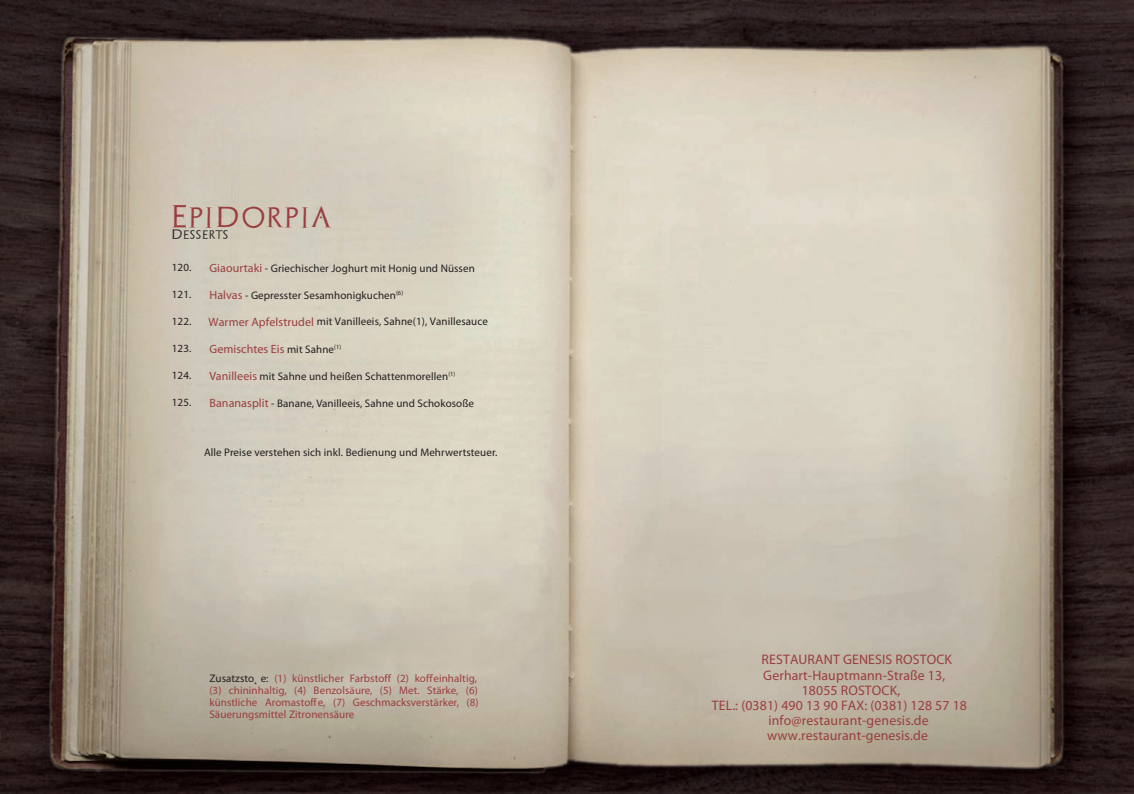
<style>
.page{position:relative;width:1134px;height:794px;background:#fff}
.page>*{position:absolute;margin:0;border:0;box-sizing:border-box;transform-origin:0 0}
.t1{font:24px "Archeologicaps";letter-spacing:.095em;color:#9a3e3e}
.t2{font:13.8px "Myriad Pro";letter-spacing:.01em;color:#9a3e3e}
.t3{font:12px "Myriad Pro";letter-spacing:.01em;color:#9a3e3e}
.t4{font:11px "Myriad Pro";letter-spacing:.01em;color:#231f20}
.t5{font:11px/12px "Myriad Pro";letter-spacing:.01em;color:#9a3e3e}
.t6{font:10px "Archeologicaps";letter-spacing:.08em;color:#231f20}
.s1{font-size:12px;color:#9a3e3e}
.s2{font-size:11px;color:#231f20}
.s3{color:#231f20}
</style>
<div class="page">
<img style="left:1101px;top:0;width:33px;height:794px">
<img style="left:33px;top:784px;width:1068px;height:10px">
<img style="left:0;top:0;width:1114px;height:784px">
<h1 class="t1" style="left:172px;top:202px;width:160px">Epidorpia</h1>
<p class="t6" style="left:172px;top:228px;width:58px">Desserts</p>
<p class="t4" style="left:172px;top:260px;width:21px">120.</p>
<p class="t4" style="left:209px;top:261px;width:267px"><span class="s1">Giaourtaki</span> - Griechischer Joghurt mit Honig und Nüssen</p>
<p class="t4" style="left:172px;top:287px;width:21px">121.</p>
<p class="t4" style="left:209px;top:288px;width:195px"><span class="s1">Halvas</span> - Gepresster Sesamhonigkuchen<sup>(6)</sup></p>
<p class="t4" style="left:172px;top:314px;width:21px">122.</p>
<p class="t4" style="left:209px;top:314px;width:281px"><span class="s1">Warmer Apfelstrudel</span> mit Vanilleeis, Sahne(1), Vanillesauce</p>
<p class="t4" style="left:172px;top:341px;width:21px">123.</p>
<p class="t3" style="left:209px;top:341px;width:133px">Gemischtes Eis <span class="s2">mit Sahne</span><sup>(1)</sup></p>
<p class="t4" style="left:172px;top:368px;width:21px">124.</p>
<p class="t4" style="left:209px;top:369px;width:247px"><span class="s1">Vanilleeis</span> mit Sahne und heißen Schattenmorellen<sup>(1)</sup></p>
<p class="t4" style="left:172px;top:395px;width:21px">125.</p>
<p class="t4" style="left:209px;top:396px;width:266px"><span class="s1">Bananasplit</span> - Banane, Vanilleeis, Sahne und Schokosoße</p>
<p class="t4" style="left:204px;top:445px;width:295px">Alle Preise verstehen sich inkl. Bedienung und Mehrwertsteuer.</p>
<p class="t5" style="left:209px;top:672px;width:271px"><span class="s3">Zusatzsto˛ e:</span> (1) künstlicher Farbstoff (2) koffeinhaltig, (3) chininhaltig, (4) Benzolsäure, (5) Met. Stärke, (6) künstliche Aromastoffe, (7) Geschmacksverstärker, (8)<br>Säuerungsmittel Zitronensäure</p>
<p class="t2" style="left:761px;top:651px;width:192px">RESTAURANT GENESIS ROSTOCK</p>
<p class="t2" style="left:763px;top:666px;width:183px">Gerhart-Hauptmann-Straße 13,</p>
<p class="t2" style="left:802px;top:681px;width:100px">18055 ROSTOCK,</p>
<p class="t2" style="left:712px;top:696px;width:257px">TEL.: (0381) 490 13 90 FAX: (0381) 128 57 18</p>
<p class="t2" style="left:768px;top:711px;width:162px">info@restaurant-genesis.de</p>
<p class="t2" style="left:767px;top:726px;width:162px">www.restaurant-genesis.de</p>
</div>
